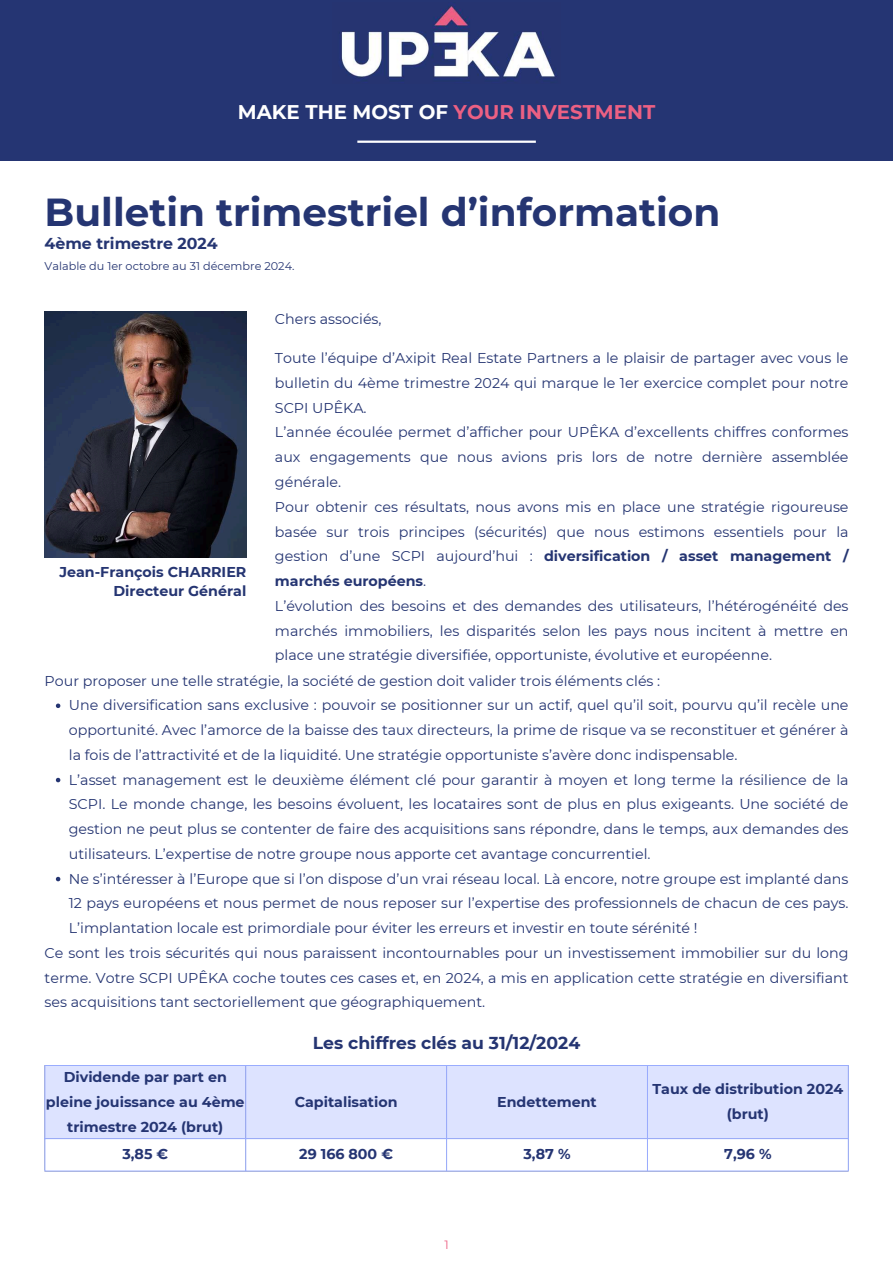
<style>
.page{position:relative;width:893px;height:1263px;background:#fff}
.page>*{position:absolute;margin:0;border:0;box-sizing:border-box;transform-origin:0 0}
.t1{font:700 39px "Montserrat";color:#253572}
.t2{font:700 19.8px "Montserrat";color:#ec6083}
.t3{font:700 17.25px "Montserrat";color:#253572}
.t4{font:700 15.75px "Montserrat";color:#253572}
.t5{font:14.25px/24.8px "Montserrat";color:#253572}
.t6{font:700 14.25px/24.8px "Montserrat";color:#253573;text-align:center}
.t7{font:700 14.25px/19.6px "Montserrat";color:#253572;text-align:right}
.t8{font:12px "Montserrat";color:#ec6083}
.t9{font:11.25px "Montserrat";color:#253572}
.s1{color:#fff}
.s2{font-weight:700}
</style>
<div class="page">
<svg style="left:56px;top:703px;width:4px;height:5px"></svg>
<svg style="left:56px;top:778px;width:4px;height:4px"></svg>
<svg style="left:56px;top:877px;width:4px;height:4px"></svg>
<div style="left:0;top:0;width:893px;height:161px;background:#253573"></div>
<img style="left:341px;top:5px;width:215px;height:76px">
<hr style="left:357px;top:141px;width:179px;height:2px;background:#fff">
<img style="left:45px;top:311px;width:201px;height:246px">
<div style="left:46px;top:1066px;width:802px;height:72px;background:#dde3ff"></div>
<hr style="left:45px;top:1066px;width:1px;height:105px;background:#99acff">
<hr style="left:245px;top:1066px;width:1px;height:105px;background:#99acff">
<hr style="left:446px;top:1066px;width:1px;height:105px;background:#99acff">
<hr style="left:647px;top:1066px;width:1px;height:105px;background:#99acff">
<hr style="left:848px;top:1066px;width:1px;height:105px;background:#99acff">
<hr style="left:45px;top:1065px;width:803px;height:1px;background:#99acff">
<hr style="left:45px;top:1138px;width:803px;height:1px;background:#99acff">
<hr style="left:45px;top:1171px;width:803px;height:1px;background:#99acff">
<h2 class="t2" style="left:238px;top:100px;width:419px"><span class="s1">MAKE THE MOST OF</span> YOUR INVESTMENT</h2>
<h1 class="t1" style="left:45px;top:189px;width:677px">Bulletin trimestriel d’information</h1>
<p class="t4" style="left:45px;top:234px;width:175px">4ème trimestre 2024</p>
<p class="t9" style="left:45px;top:259px;width:251px">Valable du 1er octobre au 31 décembre 2024.</p>
<p class="t7" style="left:59px;top:562px;width:188px">Jean-François CHARRIER<br>Directeur Général</p>
<p class="t5" style="left:275px;top:307px;width:108px">Chers associés,</p>
<p class="t5" style="left:275px;top:346px;width:575px">Toute l’équipe d’Axipit Real Estate Partners a le plaisir de partager avec vous le bulletin du 4ème trimestre 2024 qui marque le 1er exercice complet pour notre SCPI UPÊKA.<br>L’année écoulée permet d’afficher pour UPÊKA d’excellents chiffres conformes aux engagements que nous avions pris lors de notre dernière assemblée générale.<br>Pour obtenir ces résultats, nous avons mis en place une stratégie rigoureuse basée sur trois principes (sécurités) que nous estimons essentiels pour la gestion d’une SCPI aujourd’hui : <span class="s2">diversification / asset management / marchés européens</span>.<br>L’évolution des besoins et des demandes des utilisateurs, l’hétérogénéité des marchés immobiliers, les disparités selon les pays nous incitent à mettre en place une stratégie diversifiée, opportuniste, évolutive et européenne.</p>
<p class="t5" style="left:45px;top:668px;width:617px">Pour proposer une telle stratégie, la société de gestion doit valider trois éléments clés :</p>
<p class="t5" style="left:69px;top:693px;width:781px">Une diversification sans exclusive : pouvoir se positionner sur un actif, quel qu’il soit, pourvu qu’il recèle une</p>
<p class="t5" style="left:69px;top:717px;width:781px">opportunité. Avec l’amorce de la baisse des taux directeurs, la prime de risque va se reconstituer et générer à</p>
<p class="t5" style="left:69px;top:742px;width:670px">la fois de l’attractivité et de la liquidité. Une stratégie opportuniste s’avère donc indispensable.</p>
<p class="t5" style="left:69px;top:767px;width:781px">L’asset management est le deuxième élément clé pour garantir à moyen et long terme la résilience de la</p>
<p class="t5" style="left:69px;top:792px;width:781px">SCPI. Le monde change, les besoins évoluent, les locataires sont de plus en plus exigeants. Une société de</p>
<p class="t5" style="left:69px;top:816px;width:781px">gestion ne peut plus se contenter de faire des acquisitions sans répondre, dans le temps, aux demandes des</p>
<p class="t5" style="left:69px;top:841px;width:583px">utilisateurs. L’expertise de notre groupe nous apporte cet avantage concurrentiel.</p>
<p class="t5" style="left:69px;top:866px;width:781px">Ne s’intéresser à l’Europe que si l’on dispose d’un vrai réseau local. Là encore, notre groupe est implanté dans</p>
<p class="t5" style="left:69px;top:891px;width:781px">12 pays européens et nous permet de nous reposer sur l’expertise des professionnels de chacun de ces pays.</p>
<p class="t5" style="left:69px;top:915px;width:630px">L’implantation locale est primordiale pour éviter les erreurs et investir en toute sérénité !</p>
<p class="t5" style="left:45px;top:940px;width:805px">Ce sont les trois sécurités qui nous paraissent incontournables pour un investissement immobilier sur du long</p>
<p class="t5" style="left:45px;top:965px;width:805px">terme. Votre SCPI UPÊKA coche toutes ces cases et, en 2024, a mis en application cette stratégie en diversifiant</p>
<p class="t5" style="left:45px;top:990px;width:442px">ses acquisitions tant sectoriellement que géographiquement.</p>
<p class="t6" style="left:46px;top:1064px;width:200px">Dividende par part en pleine jouissance au 4ème trimestre 2024 (brut)</p>
<p class="t3" style="left:313px;top:1032px;width:269px">Les chiffres clés au 31/12/2024</p>
<p class="t6" style="left:295px;top:1089px;width:104px">Capitalisation</p>
<p class="t6" style="left:497px;top:1089px;width:101px">Endettement</p>
<p class="t6" style="left:652px;top:1077px;width:192px">Taux de distribution 2024 (brut)</p>
<p class="t6" style="left:122px;top:1142px;width:47px">3,85 €</p>
<p class="t6" style="left:299px;top:1142px;width:95px">29 166 800 €</p>
<p class="t6" style="left:523px;top:1142px;width:48px">3,87 %</p>
<p class="t6" style="left:724px;top:1142px;width:49px">7,96 %</p>
<p class="t8" style="left:444px;top:1237px;width:6px">1</p>
</div>
